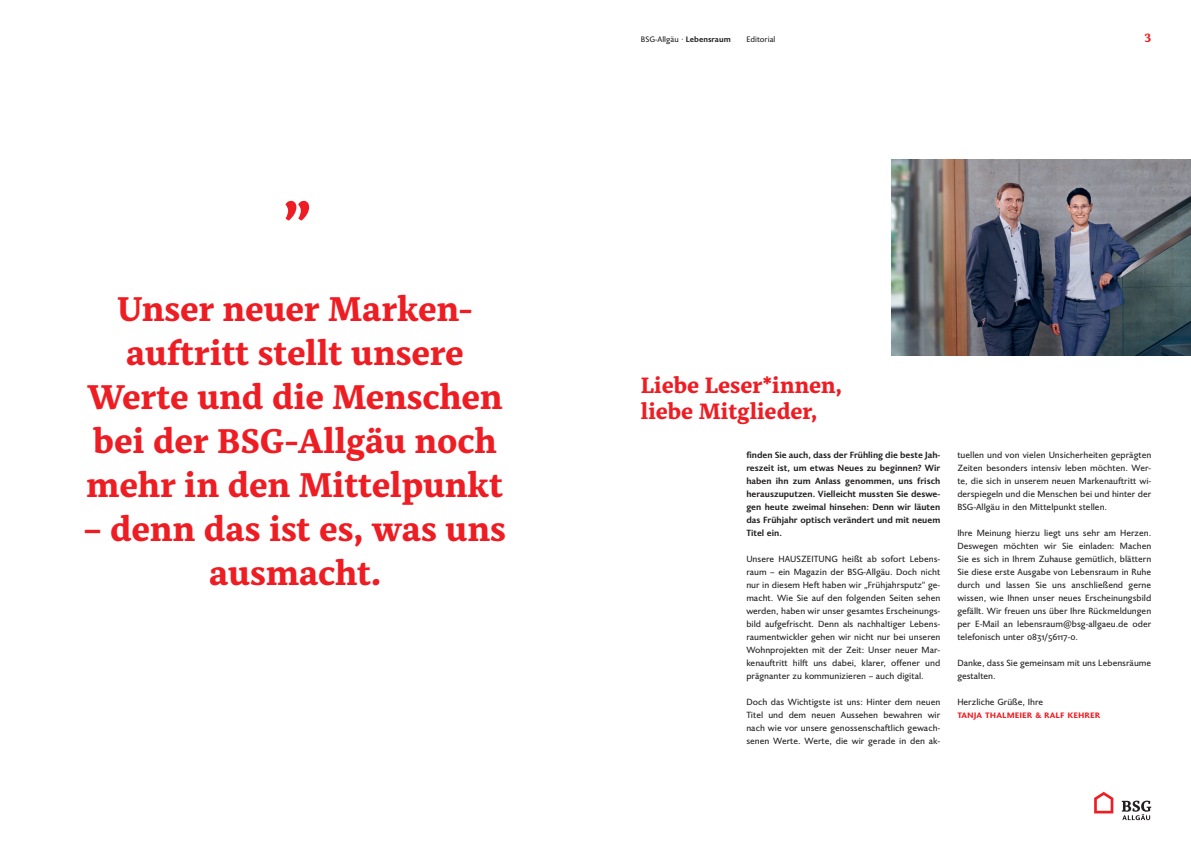
<style>
.page{position:relative;width:1191px;height:842px;background:#fff}
.page>*{position:absolute;margin:0;border:0;box-sizing:border-box;transform-origin:0 0}
.t1{font:800 60px "Alkes";color:#ee1d23}
.t2{font:800 34px/44px "Alkes";color:#ee1d23;text-align:center}
.t3{font:800 22px/26px "Alkes";color:#ee1d23}
.t4{font:800 12px "Alkes";color:#ee1d23}
.t5{font:700 10px "Joanna Sans Nova";color:#ee1d23}
.t6{font:9px/13px "Joanna Sans Nova";color:#231f20;text-align:justify}
.t7{font:700 9px/13px "Joanna Sans Nova";color:#231f20;text-align:justify}
.t8{font:8px "Joanna Sans Nova";color:#231f20}
.s1{font-style:italic}
.s2{font-weight:700}
</style>
<div class="page">
<svg style="left:1121px;top:801px;width:30px;height:19px"></svg>
<svg style="left:1094px;top:792px;width:19px;height:21px"></svg>
<img style="left:891px;top:159px;width:300px;height:196px">
<p class="t1" style="left:283px;top:151px;width:31px">„</p>
<p class="t2" style="left:87px;top:287px;width:418px">Unser neuer Marken&shy;auftritt stellt unsere<br>Werte und die Menschen bei der BSG-Allgäu noch mehr in den Mittelpunkt</p>
<p class="t2" style="left:84px;top:507px;width:424px">– denn das ist es, was uns ausmacht.</p>
<p class="t8" style="left:641px;top:33px;width:91px">BSG-Allgäu <span class="s1">·</span> <span class="s2">Lebensraum</span></p>
<h3 class="t4" style="left:1144px;top:30px;width:8px">3</h3>
<p class="t8" style="left:746px;top:33px;width:31px">Editorial</p>
<p class="t3" style="left:641px;top:372px;width:202px">Liebe Leser*innen, liebe Mitglieder,</p>
<p class="t7" style="left:746px;top:448px;width:195px">finden Sie auch, dass der Frühling die beste Jah&shy;reszeit ist, um etwas Neues zu beginnen? Wir haben ihn zum Anlass genommen, uns frisch herauszuputzen. Vielleicht mussten Sie deswe&shy;gen heute zweimal hinsehen: Denn wir läuten das Frühjahr optisch verändert und mit neuem Titel ein.</p>
<p class="t6" style="left:746px;top:552px;width:195px">Unsere HAUSZEITUNG heißt ab sofort Lebens&shy;raum – ein Magazin der BSG-Allgäu. Doch nicht nur in diesem Heft haben wir „Frühjahrsputz“ ge&shy;macht. Wie Sie auf den folgenden Seiten sehen werden, haben wir unser gesamtes Erscheinungs&shy;bild aufgefrischt. Denn als nachhaltiger Lebens&shy;raumentwickler gehen wir nicht nur bei unseren Wohnprojekten mit der Zeit: Unser neuer Mar&shy;kenauftritt hilft uns dabei, klarer, offener und prägnanter zu kommunizieren – auch digital.</p>
<p class="t6" style="left:746px;top:695px;width:195px">Doch das Wichtigste ist uns: Hinter dem neuen Titel und dem neuen Aussehen bewahren wir nach wie vor unsere genossenschaftlich gewach&shy;senen Werte. Werte, die wir gerade in den ak-</p>
<p class="t6" style="left:957px;top:448px;width:195px">tuellen und von vielen Unsicherheiten geprägten Zeiten besonders intensiv leben möchten. Wer&shy;te, die sich in unserem neuen Markenauftritt wi&shy;derspiegeln und die Menschen bei und hinter der BSG-Allgäu in den Mittelpunkt stellen.</p>
<p class="t6" style="left:957px;top:526px;width:195px">Ihre Meinung hierzu liegt uns sehr am Herzen.<br>Deswegen möchten wir Sie einladen: Machen Sie es sich in Ihrem Zuhause gemütlich, blättern Sie diese erste Ausgabe von Lebensraum in Ruhe durch und lassen Sie uns anschließend gerne wissen, wie Ihnen unser neues Erscheinungsbild gefällt. Wir freuen uns über Ihre Rückmeldungen per E-Mail an lebensraum@bsg-allgaeu.de oder telefonisch unter 0831/56117-0.</p>
<p class="t6" style="left:957px;top:656px;width:195px">Danke, dass Sie gemeinsam mit uns Lebensräume gestalten.</p>
<p class="t6" style="left:957px;top:695px;width:87px">Herzliche Grüße, Ihre</p>
<p class="t5" style="left:957px;top:707px;width:144px">tanja thalmeier &amp; ralf kehrer</p>
</div>
